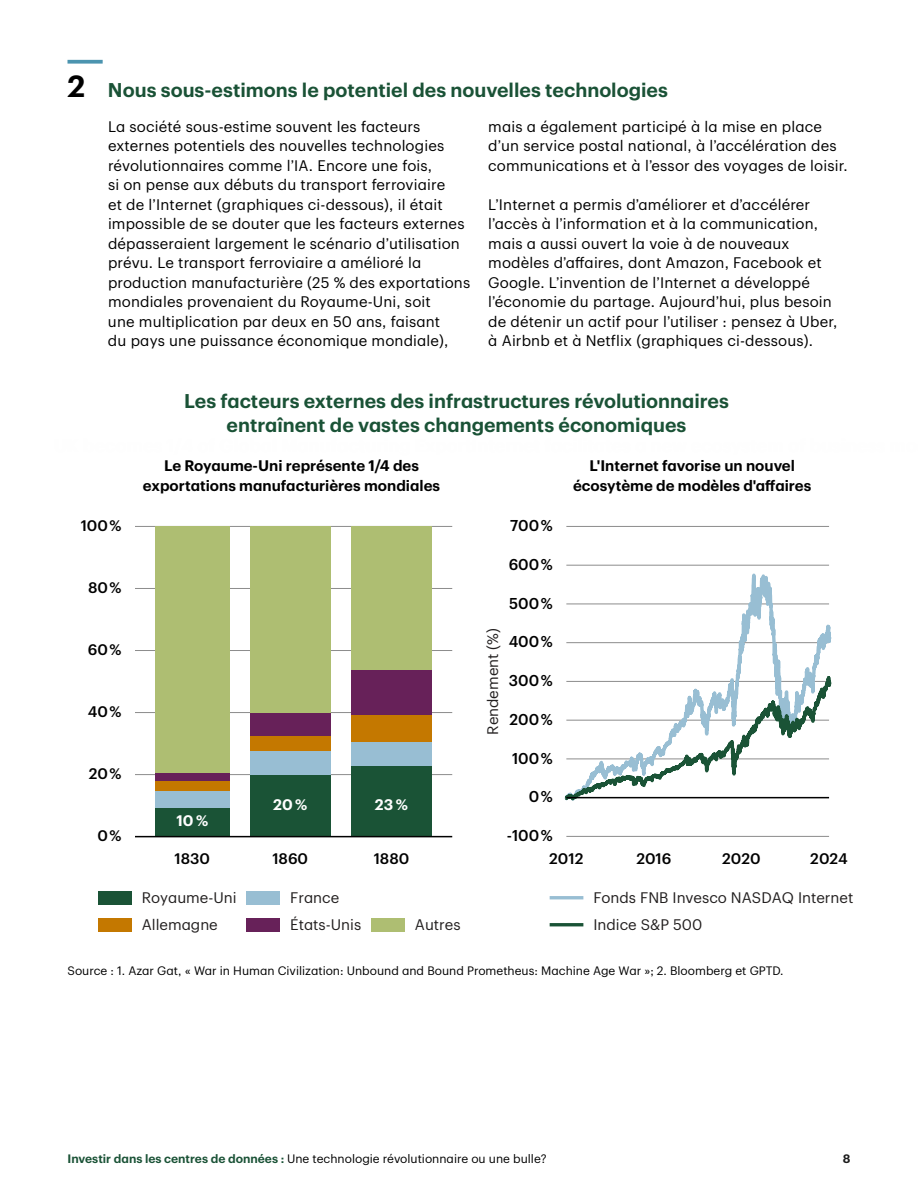
<style>
.page{position:relative;width:918px;height:1188px;background:#fff}
.page>*{position:absolute;margin:0;border:0;box-sizing:border-box;transform-origin:0 0}
.t1{font:600 19.5px/24px "TD Graphik";color:#1a5236;text-align:center}
.t2{font:15.45px "TD Graphik Medium 8";letter-spacing:.005em;color:#000}
.t3{font:15px/19.5px "TD Graphik";letter-spacing:.01em;color:#000}
.t4{font:600 15px/19.5px "TD Graphik";color:#000;text-align:center}
.t5{font:15px/27px "TD Graphik Regular 8";color:#221f1f}
.t6{font:15px "TD Graphik Regular 7";color:#221f1f}
.t7{font:15px "TD Graphik Medium 7";color:#000}
.t8{font:15px "TD Graphik Medium 8";color:#000}
.t9{font:15px "TD Graphik Medium 7";color:#010101}
.t10{font:15px "TD Graphik Semibold 4";color:#fefefe}
.t11{font:12px "TD Graphik";color:#000}
.t12{font:12px "TD Graphik Regular 2";color:#000}
.t13{font:600 12px "TD Graphik";color:#1c1c1c}
.s1{font-size:30px;color:#000}
.s2{font-family:"TD Graphik Semibold 2";color:#1a5236}
</style>
<div class="page">
<svg style="left:68px;top:60px;width:35px;height:4px"></svg>
<hr style="left:135px;top:650px;width:317px;height:1px;background:#8c8c8c">
<hr style="left:135px;top:588px;width:317px;height:1px;background:#8c8c8c">
<hr style="left:135px;top:526px;width:317px;height:1px;background:#8c8c8c">
<hr style="left:135px;top:712px;width:317px;height:1px;background:#8c8c8c">
<hr style="left:135px;top:774px;width:317px;height:1px;background:#8c8c8c">
<div style="left:98px;top:891px;width:34px;height:13px;background:#1a5336"></div>
<div style="left:247px;top:891px;width:33px;height:13px;background:#98bed3"></div>
<div style="left:371px;top:918px;width:34px;height:14px;background:#aebe72"></div>
<div style="left:98px;top:918px;width:34px;height:14px;background:#c47800"></div>
<div style="left:247px;top:918px;width:33px;height:14px;background:#672159"></div>
<div style="left:250px;top:775px;width:81px;height:62px;background:#1a5336"></div>
<div style="left:351px;top:766px;width:81px;height:71px;background:#1a5336"></div>
<div style="left:155px;top:807px;width:75px;height:30px;background:#1a5336"></div>
<div style="left:155px;top:791px;width:75px;height:16px;background:#98bed3"></div>
<div style="left:250px;top:750px;width:81px;height:25px;background:#98bed3"></div>
<div style="left:351px;top:741px;width:81px;height:25px;background:#98bed3"></div>
<div style="left:351px;top:715px;width:81px;height:26px;background:#c47800"></div>
<div style="left:250px;top:735px;width:81px;height:15px;background:#c47800"></div>
<div style="left:155px;top:780px;width:75px;height:11px;background:#c47800"></div>
<div style="left:155px;top:773px;width:75px;height:7px;background:#672159"></div>
<div style="left:351px;top:670px;width:81px;height:45px;background:#672159"></div>
<div style="left:250px;top:713px;width:81px;height:22px;background:#672159"></div>
<div style="left:351px;top:526px;width:81px;height:144px;background:#aebe72"></div>
<div style="left:250px;top:526px;width:81px;height:187px;background:#aebe72"></div>
<div style="left:155px;top:526px;width:75px;height:247px;background:#aebe72"></div>
<hr style="left:135px;top:836px;width:317px;height:1px;background:#010101">
<svg style="left:562px;top:526px;width:270px;height:401px"></svg>
<hr style="left:566px;top:797px;width:263px;height:1px;background:#010101">
<hr style="left:550px;top:896px;width:33px;height:3px;background:#98bed3">
<hr style="left:550px;top:923px;width:33px;height:3px;background:#1a5336">
<h3 class="t1" style="left:67px;top:76px;width:602px"><span class="s1">2</span> Nous sous-estimons le potentiel des nouvelles technologies</h3>
<p class="t3" style="left:108px;top:116px;width:364px">La société sous-estime souvent les facteurs externes potentiels des nouvelles technologies révolutionnaires comme l’IA. Encore une fois,<br>si on pense aux débuts du transport ferroviaire<br>et de l’Internet (graphiques ci-dessous), il était impossible de se douter que les facteurs externes dépasseraient largement le scénario d’utilisation prévu. Le transport ferroviaire a amélioré la production manufacturière (25 % des exportations mondiales provenaient du Royaume-Uni, soit<br>une multiplication par deux en 50 ans, faisant<br>du pays une puissance économique mondiale),</p>
<p class="t3" style="left:488px;top:116px;width:361px">mais a également participé à la mise en place d’un service postal national, à l’accélération des communications et à l’essor des voyages de loisir.</p>
<p class="t3" style="left:488px;top:194px;width:351px">L’Internet a permis d’améliorer et d’accélérer l’accès à l’information et à la communication, mais a aussi ouvert la voie à de nouveaux modèles d’affaires, dont Amazon, Facebook et Google. L’invention de l’Internet a développé l’économie du partage. Aujourd’hui, plus besoin de détenir un actif pour l’utiliser : pensez à Uber, à Airbnb et à Netflix (graphiques ci-dessous).</p>
<p class="t7" style="left:81px;top:514px;width:42px">100 %</p>
<p class="t7" style="left:88px;top:576px;width:35px">80 %</p>
<p class="t7" style="left:88px;top:638px;width:35px">60 %</p>
<p class="t7" style="left:88px;top:700px;width:35px">40 %</p>
<p class="t7" style="left:89px;top:762px;width:34px">20 %</p>
<p class="t7" style="left:97px;top:824px;width:26px">0 %</p>
<h4 class="t1" style="left:184px;top:387px;width:546px">Les facteurs externes des infrastructures révolutionnaires entraînent de vastes changements économiques</h4>
<h5 class="t4" style="left:143px;top:455px;width:299px">Le Royaume-Uni représente 1/4 des exportations manufacturières mondiales</h5>
<h5 class="t4" style="left:573px;top:455px;width:240px">L'Internet favorise un nouvel écosytème de modèles d'affaires</h5>
<p class="t2" style="left:510px;top:514px;width:44px">700 %</p>
<p class="t2" style="left:509px;top:553px;width:46px">600 %</p>
<p class="t10" style="left:177px;top:810px;width:33px">10 %</p>
<p class="t10" style="left:273px;top:793px;width:36px">20 %</p>
<p class="t10" style="left:375px;top:793px;width:35px">23 %</p>
<p class="t9" style="left:175px;top:847px;width:37px">1830</p>
<p class="t9" style="left:272px;top:847px;width:37px">1860</p>
<p class="t9" style="left:374px;top:847px;width:37px">1880</p>
<p class="t6" style="left:142px;top:886px;width:96px">Royaume-Uni</p>
<p class="t6" style="left:290px;top:886px;width:51px">France</p>
<p class="t6" style="left:142px;top:913px;width:78px">Allemagne</p>
<p class="t6" style="left:290px;top:913px;width:73px">États-Unis</p>
<p class="t6" style="left:415px;top:913px;width:47px">Autres</p>
<p class="t5" style="left:478px;top:735px;width:108px;rotate:-90deg">Rendement (%)</p>
<p class="t2" style="left:509px;top:591px;width:45px">500 %</p>
<p class="t2" style="left:509px;top:630px;width:46px">400 %</p>
<p class="t2" style="left:509px;top:669px;width:45px">300 %</p>
<p class="t2" style="left:510px;top:708px;width:45px">200 %</p>
<p class="t2" style="left:512px;top:746px;width:42px">100 %</p>
<p class="t2" style="left:529px;top:785px;width:25px">0 %</p>
<p class="t2" style="left:507px;top:824px;width:48px">-100 %</p>
<p class="t8" style="left:549px;top:847px;width:36px">2012</p>
<p class="t8" style="left:636px;top:847px;width:37px">2016</p>
<p class="t8" style="left:722px;top:847px;width:40px">2020</p>
<p class="t8" style="left:810px;top:847px;width:39px">2024</p>
<p class="t5" style="left:593px;top:883px;width:262px">Fonds FNB Invesco NASDAQ Internet<br>Indice S&amp;P 500</p>
<p class="t11" style="left:68px;top:962px;width:718px">Source : 1. Azar Gat, « War in Human Civilization: Unbound and Bound Prometheus: Machine Age War »; 2. Bloomberg et GPTD.</p>
<p class="t12" style="left:68px;top:1150px;width:481px"><span class="s2">Investir dans les centres de données :</span> Une technologie révolutionnaire ou une bulle?</p>
<p class="t13" style="left:843px;top:1150px;width:9px">8</p>
</div>
